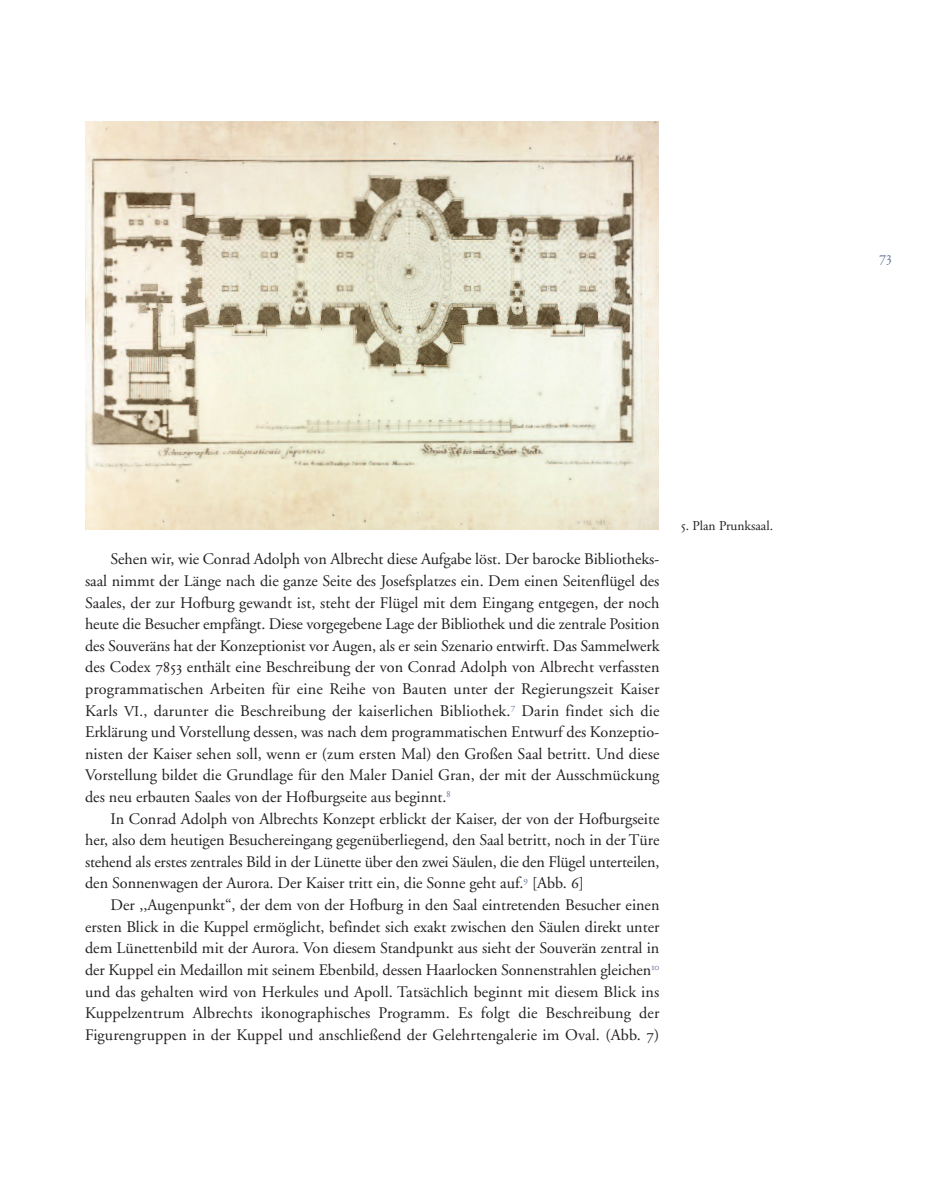
<style>
.page{position:relative;width:936px;height:1191px;background:#fff}
.page>*{position:absolute;margin:0;border:0;box-sizing:border-box;transform-origin:0 0}
.t1{font:16.2px/21.6px "Adobe Garamond";color:#231f20;text-align:justify}
.t2{font:15.75px "Adobe Garamond Regular SC";color:#657594;scale:.95 1}
.t3{font:13.5px "Adobe Garamond";color:#231f20}
.s1{font-family:"Adobe Garamond Regular SC"}
.s2{font-size:15px}
</style>
<div class="page">
<img style="left:85px;top:121px;width:573px;height:408px">
<p class="t1" style="left:85px;top:550px;width:576px;text-indent:26px">Sehen wir, wie Conrad Adolph von Albrecht diese Aufgabe löst. Der barocke Bibliotheks&shy;saal nimmt der Länge nach die ganze Seite des Josefsplatzes ein. Dem einen Seitenflügel des Saales, der zur Hofburg gewandt ist, steht der Flügel mit dem Eingang entgegen, der noch heute die Besucher empfängt. Diese vorgegebene Lage der Bibliothek und die zentrale Position des Souveräns hat der Konzeptionist vor Augen, als er sein Szenario entwirft. Das Sammelwerk des Codex <span class="s1">7853</span> enthält eine Beschreibung der von Conrad Adolph von Albrecht verfassten programmatischen Arbeiten für eine Reihe von Bauten unter der Regierungszeit Kaiser Karls <span class="s2">VI.</span>, darunter die Beschreibung der kaiserlichen Bibliothek.<sup>7</sup> Darin findet sich die Erklärung und Vorstellung dessen, was nach dem programmatischen Entwurf des Konzeptio&shy;nisten der Kaiser sehen soll, wenn er (zum ersten Mal) den Großen Saal betritt. Und diese Vorstellung bildet die Grundlage für den Maler Daniel Gran, der mit der Ausschmückung des neu erbauten Saales von der Hofburgseite aus beginnt.<sup>8</sup></p>
<p class="t1" style="left:85px;top:809px;width:576px;text-indent:26px">In Conrad Adolph von Albrechts Konzept erblickt der Kaiser, der von der Hofburgseite her, also dem heutigen Besuchereingang gegenüberliegend, den Saal betritt, noch in der Türe stehend als erstes zentrales Bild in der Lünette über den zwei Säulen, die den Flügel unterteilen, den Sonnenwagen der Aurora. Der Kaiser tritt ein, die Sonne geht auf.<sup>9</sup> [Abb. <span class="s1">6</span>]</p>
<p class="t1" style="left:85px;top:895px;width:576px;text-indent:26px">Der ,,Augenpunkt“, der dem von der Hofburg in den Saal eintretenden Besucher einen ersten Blick in die Kuppel ermöglicht, befindet sich exakt zwischen den Säulen direkt unter dem Lünettenbild mit der Aurora. Von diesem Standpunkt aus sieht der Souverän zentral in der Kuppel ein Medaillon mit seinem Ebenbild, dessen Haarlocken Sonnenstrahlen gleichen<sup>10 </sup>und das gehalten wird von Herkules und Apoll. Tatsächlich beginnt mit diesem Blick ins Kuppelzentrum Albrechts ikonographisches Programm. Es folgt die Beschreibung der Figurengruppen in der Kuppel und anschließend der Gelehrtengalerie im Oval. (Abb. <span class="s1">7</span>)</p>
<p class="t3" style="left:680px;top:520px;width:94px"><span class="s1">5.</span> Plan Prunksaal.</p>
<p class="t2" style="left:879px;top:250px;width:15px">73</p>
</div>
